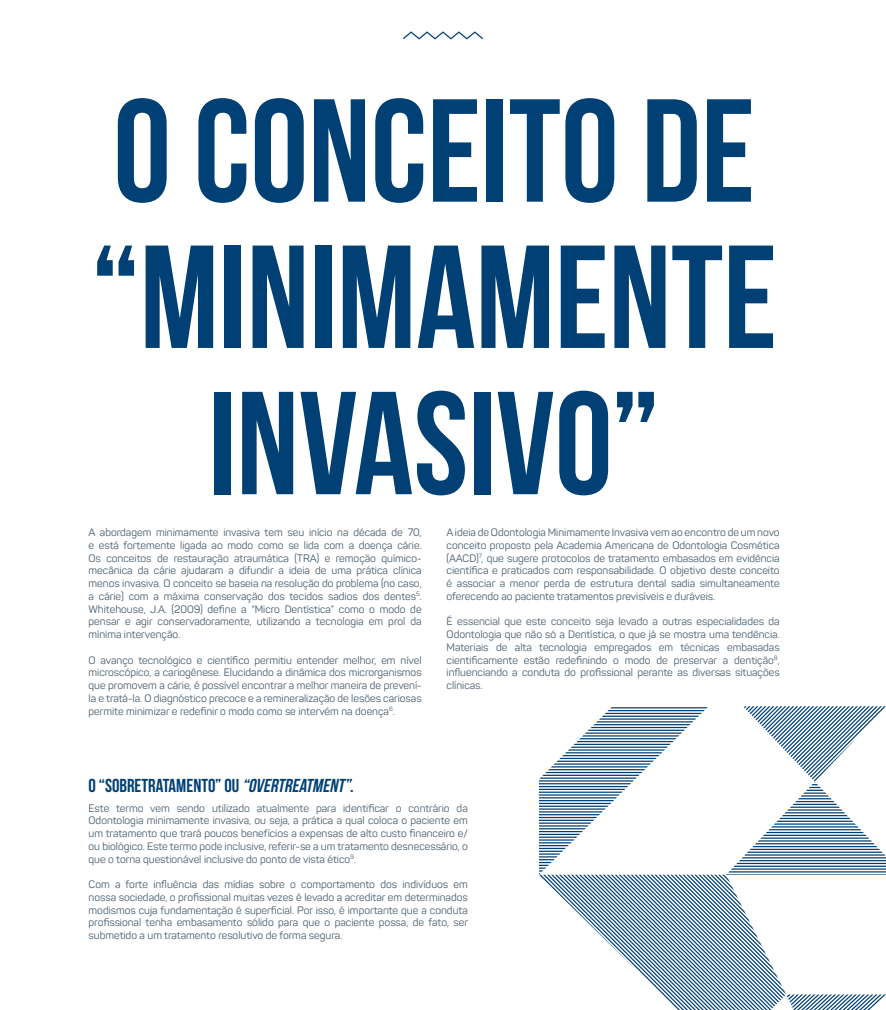
<style>
.page{position:relative;width:886px;height:1010px;background:#fff}
.page>*{position:absolute;margin:0;border:0;box-sizing:border-box;transform-origin:0 0}
.t1{font:146.25px/146.2px "Bebas Neue";color:#004075;text-align:center}
.t2{font:18.75px "Bebas Neue";color:#004075}
.t3{font:10.62px/12.8px "Panton";color:#475c6d;text-align:justify}
.s1{font-style:italic}
</style>
<div class="page">
<svg style="left:403px;top:31px;width:80px;height:9px"></svg>
<svg style="left:539px;top:706px;width:347px;height:304px"></svg>
<h1 class="t1" style="left:91px;top:76px;width:687px">O CONCEITO DE “MINIMAMENTE<br>INVASIVO”</h1>
<p class="t3" style="left:89px;top:526px;width:335px">A abordagem minimamente invasiva tem seu início na década de 70, e está fortemente ligada ao modo como se lida com a doença cárie.<br>Os conceitos de restauração atraumática (TRA) e remoção químico&shy;mecânica da cárie ajudaram a difundir a ideia de uma prática clínica menos invasiva. O conceito se baseia na resolução do problema (no caso, a cárie) com a máxima conservação dos tecidos sadios dos dentes<sup>5</sup>.<br>Whitehouse, J.A. (2009) define a “Micro Dentística” como o modo de pensar e agir conservadoramente, utilizando a tecnologia em prol da mínima intervenção.</p>
<p class="t3" style="left:89px;top:653px;width:334px">O avanço tecnológico e científico permitiu entender melhor, em nível microscópico, a cariogênese. Elucidando a dinâmica dos microrganismos que promovem a cárie, é possível encontrar a melhor maneira de prevení&shy;la e tratá-la. O diagnóstico precoce e a remineralização de lesões cariosas permite minimizar e redefinir o modo como se intervém na doença<sup>6</sup>.</p>
<p class="t3" style="left:447px;top:526px;width:335px">A ideia de Odontologia Minimamente Invasiva vem ao encontro de um novo conceito proposto pela Academia Americana de Odontologia Cosmética (AACD)<sup>7</sup>, que sugere protocolos de tratamento embasados em evidência científica e praticados com responsabilidade. O objetivo deste conceito é associar a menor perda de estrutura dental sadia simultaneamente oferecendo ao paciente tratamentos previsíveis e duráveis.</p>
<p class="t3" style="left:447px;top:615px;width:335px">É essencial que este conceito seja levado a outras especialidades da Odontologia que não só a Dentística, o que já se mostra uma tendência.<br>Materiais de alta tecnologia empregados em técnicas embasadas cientificamente estão redefinindo o modo de preservar a dentição<sup>8</sup>, influenciando a conduta do profissional perante as diversas situações clínicas.</p>
<h2 class="t2" style="left:89px;top:775px;width:267px">O “SOBRETRATAMENTO” OU <span class="s1">“OVERTREATMENT”</span>.</h2>
<p class="t3" style="left:89px;top:801px;width:381px">Este termo vem sendo utilizado atualmente para identificar o contrário da Odontologia minimamente invasiva, ou seja, a prática a qual coloca o paciente em um tratamento que trará poucos benefícios a expensas de alto custo financeiro e/ ou biológico. Este termo pode inclusive, referir-se a um tratamento desnecessário, o que o torna questionável inclusive do ponto de vista ético<sup>9</sup>.</p>
<p class="t3" style="left:89px;top:878px;width:381px">Com a forte influência das mídias sobre o comportamento dos indivíduos em nossa sociedade, o profissional muitas vezes é levado a acreditar em determinados modismos cuja fundamentação é superficial. Por isso, é importante que a conduta profissional tenha embasamento sólido para que o paciente possa, de fato, ser submetido a um tratamento resolutivo de forma segura.</p>
</div>
